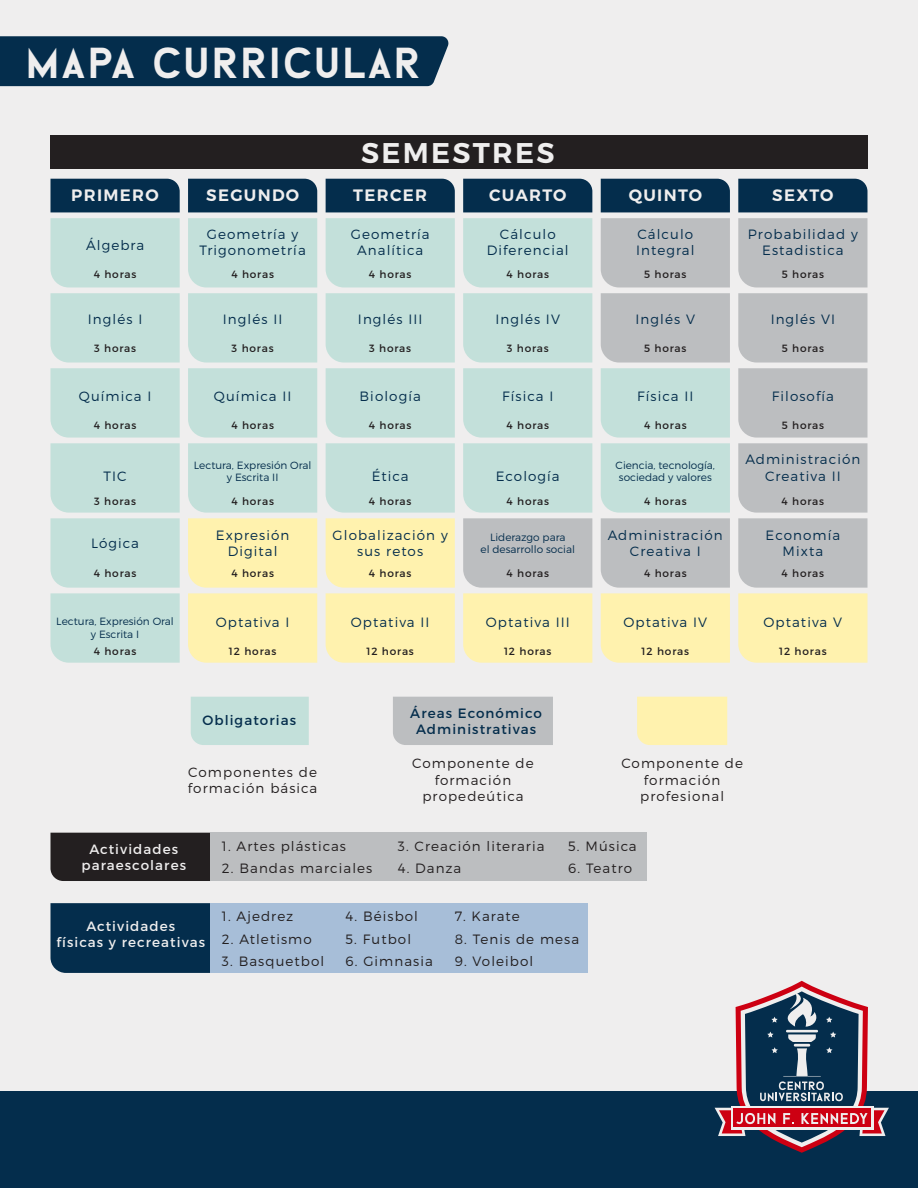
<style>
.page{position:relative;width:918px;height:1188px;background:#efeeee}
.page>*{position:absolute;margin:0;border:0;box-sizing:border-box;transform-origin:0 0}
.t1{font:46.5px "Neura";letter-spacing:.08em;color:#efeeee}
.t2{font:600 28.5px "Montserrat";letter-spacing:.08em;color:#efeeee}
.t3{font:600 16.5px "Montserrat";letter-spacing:.08em;color:#efeeee}
.t4{font:300 13.5px/16.2px "Montserrat";letter-spacing:.08em;color:#042d4c;text-align:center}
.t5{font:300 13.5px/16.2px "Montserrat";letter-spacing:.08em;color:#231f20;text-align:center}
.t6{font:13.5px/16.2px "Montserrat";letter-spacing:.08em;color:#efeeee;text-align:center}
.t7{font:13.5px/16.2px "Montserrat";letter-spacing:.08em;color:#042d4c;text-align:center}
.t8{font:10.5px "Montserrat";letter-spacing:.08em;color:#231f20}
.t9{font:300 10.5px/12.6px "Montserrat";color:#042d4c;text-align:center}
</style>
<div class="page">
<div style="left:0;top:36px;width:449px;height:50px;background:#042d4c"></div>
<div style="left:50px;top:135px;width:817px;height:34px;background:#231f20"></div>
<div style="left:51px;top:179px;width:129px;height:33px;background:#042d4c"></div>
<div style="left:51px;top:218px;width:129px;height:69px;background:#c3e0da"></div>
<svg style="left:51px;top:293px;width:129px;height:370px;background:#c6e1db"></svg>
<div style="left:188px;top:218px;width:129px;height:69px;background:#c3e0da"></div>
<svg style="left:188px;top:293px;width:129px;height:370px;background:#dce7cb"></svg>
<div style="left:326px;top:218px;width:129px;height:69px;background:#c3e0da"></div>
<svg style="left:326px;top:293px;width:129px;height:370px;background:#dce7cb"></svg>
<div style="left:463px;top:218px;width:129px;height:69px;background:#c3e0da"></div>
<svg style="left:463px;top:293px;width:129px;height:370px;background:#d0dece"></svg>
<div style="left:601px;top:218px;width:129px;height:69px;background:#bcbec0"></div>
<svg style="left:601px;top:293px;width:129px;height:370px;background:#ced7c9"></svg>
<div style="left:738px;top:218px;width:129px;height:69px;background:#bcbec0"></div>
<svg style="left:738px;top:293px;width:129px;height:370px;background:#cccbc0"></svg>
<div style="left:188px;top:179px;width:129px;height:33px;background:#042d4c"></div>
<div style="left:326px;top:179px;width:129px;height:33px;background:#042d4c"></div>
<div style="left:463px;top:179px;width:129px;height:33px;background:#042d4c"></div>
<div style="left:601px;top:179px;width:129px;height:33px;background:#042d4c"></div>
<div style="left:738px;top:179px;width:130px;height:33px;background:#042d4c"></div>
<div style="left:637px;top:697px;width:90px;height:48px;background:#fff2ae"></div>
<div style="left:191px;top:697px;width:118px;height:48px;background:#c3e0da"></div>
<div style="left:393px;top:697px;width:160px;height:48px;background:#bcbec0"></div>
<div style="left:51px;top:833px;width:160px;height:48px;background:#231f20"></div>
<div style="left:211px;top:833px;width:436px;height:48px;background:#bcbec0"></div>
<div style="left:51px;top:903px;width:160px;height:70px;background:#042d4c"></div>
<div style="left:211px;top:903px;width:377px;height:70px;background:#a7bed8"></div>
<div style="left:0;top:1092px;width:918px;height:96px;background:#042d4c"></div>
<svg style="left:715px;top:981px;width:174px;height:172px"></svg>
<h1 class="t1" style="left:27px;top:39px;width:394px">MAPA CURRICULAR</h1>
<h2 class="t2" style="left:361px;top:135px;width:195px">SEMESTRES</h2>
<p class="t3" style="left:206px;top:185px;width:94px">SEGUNDO</p>
<p class="t3" style="left:353px;top:185px;width:75px">TERCER</p>
<p class="t3" style="left:489px;top:185px;width:79px">CUARTO</p>
<p class="t3" style="left:629px;top:185px;width:75px">QUINTO</p>
<p class="t3" style="left:772px;top:185px;width:63px">SEXTO</p>
<p class="t3" style="left:71px;top:185px;width:89px">PRIMERO</p>
<p class="t4" style="left:86px;top:236px;width:60px">Álgebra</p>
<p class="t8" style="left:94px;top:268px;width:44px">4 horas</p>
<p class="t8" style="left:231px;top:268px;width:44px">4 horas</p>
<p class="t8" style="left:369px;top:268px;width:44px">4 horas</p>
<p class="t8" style="left:506px;top:268px;width:44px">4 horas</p>
<p class="t8" style="left:644px;top:268px;width:44px">5 horas</p>
<p class="t8" style="left:782px;top:268px;width:44px">5 horas</p>
<p class="t4" style="left:200px;top:226px;width:108px">Geometría y<br>Trigonometría</p>
<p class="t4" style="left:351px;top:226px;width:80px">Geometría<br>Analítica</p>
<p class="t4" style="left:487px;top:226px;width:83px">Cálculo<br>Diferencial</p>
<p class="t4" style="left:636px;top:226px;width:60px;text-align:left">Cálculo<br>Integral</p>
<p class="t4" style="left:748px;top:226px;width:112px">Probabilidad y<br>Estadistica</p>
<p class="t4" style="left:88px;top:311px;width:56px">Inglés I</p>
<p class="t4" style="left:223px;top:311px;width:61px">Inglés II</p>
<p class="t4" style="left:358px;top:311px;width:66px">Inglés III</p>
<p class="t4" style="left:496px;top:311px;width:66px">Inglés IV</p>
<p class="t4" style="left:636px;top:311px;width:61px">Inglés V</p>
<p class="t4" style="left:771px;top:311px;width:66px">Inglés VI</p>
<p class="t8" style="left:94px;top:342px;width:43px">3 horas</p>
<p class="t8" style="left:232px;top:342px;width:43px">3 horas</p>
<p class="t8" style="left:369px;top:342px;width:43px">3 horas</p>
<p class="t8" style="left:507px;top:342px;width:43px">3 horas</p>
<p class="t8" style="left:644px;top:342px;width:44px">5 horas</p>
<p class="t8" style="left:782px;top:342px;width:44px">5 horas</p>
<p class="t4" style="left:79px;top:388px;width:74px">Química I</p>
<p class="t4" style="left:214px;top:388px;width:79px">Química II</p>
<p class="t4" style="left:360px;top:388px;width:63px">Biología</p>
<p class="t4" style="left:502px;top:388px;width:53px">Física I</p>
<p class="t4" style="left:637px;top:388px;width:58px">Física II</p>
<p class="t4" style="left:772px;top:388px;width:64px">Filosofía</p>
<p class="t8" style="left:94px;top:418px;width:44px">4 horas</p>
<p class="t8" style="left:231px;top:418px;width:44px">4 horas</p>
<p class="t8" style="left:369px;top:418px;width:44px">4 horas</p>
<p class="t8" style="left:506px;top:418px;width:44px">4 horas</p>
<p class="t8" style="left:644px;top:418px;width:44px">4 horas</p>
<p class="t8" style="left:782px;top:418px;width:44px">5 horas</p>
<p class="t4" style="left:104px;top:468px;width:25px">TIC</p>
<p class="t9" style="left:194px;top:458px;width:119px">Lectura, Expresión Oral y Escrita II</p>
<p class="t4" style="left:372px;top:468px;width:38px">Ética</p>
<p class="t4" style="left:496px;top:468px;width:66px">Ecología</p>
<p class="t9" style="left:616px;top:458px;width:101px">Ciencia, tecnología, sociedad y valores</p>
<p class="t4" style="left:745px;top:451px;width:116px">Administración<br>Creativa II</p>
<p class="t8" style="left:94px;top:495px;width:43px">3 horas</p>
<p class="t8" style="left:231px;top:495px;width:44px">4 horas</p>
<p class="t8" style="left:369px;top:495px;width:44px">4 horas</p>
<p class="t8" style="left:506px;top:495px;width:44px">4 horas</p>
<p class="t8" style="left:644px;top:495px;width:44px">4 horas</p>
<p class="t8" style="left:782px;top:495px;width:44px">4 horas</p>
<p class="t4" style="left:91px;top:535px;width:49px">Lógica</p>
<p class="t4" style="left:216px;top:527px;width:75px">Expresión<br>Digital</p>
<p class="t4" style="left:333px;top:527px;width:117px">Globalización y sus retos</p>
<p class="t9" style="left:481px;top:530px;width:96px">Liderazgo para<br>el desarrollo social</p>
<p class="t4" style="left:608px;top:527px;width:116px">Administración<br>Creativa I</p>
<p class="t4" style="left:766px;top:527px;width:76px">Economía<br>Mixta</p>
<p class="t8" style="left:94px;top:567px;width:44px">4 horas</p>
<p class="t8" style="left:231px;top:567px;width:44px">4 horas</p>
<p class="t8" style="left:369px;top:567px;width:44px">4 horas</p>
<p class="t8" style="left:506px;top:567px;width:44px">4 horas</p>
<p class="t8" style="left:644px;top:567px;width:44px">4 horas</p>
<p class="t8" style="left:782px;top:567px;width:44px">4 horas</p>
<p class="t9" style="left:56px;top:615px;width:119px">Lectura, Expresión Oral y Escrita I</p>
<p class="t4" style="left:216px;top:614px;width:75px">Optativa I</p>
<p class="t4" style="left:351px;top:614px;width:80px">Optativa II</p>
<p class="t4" style="left:486px;top:614px;width:85px">Optativa III</p>
<p class="t4" style="left:623px;top:614px;width:85px">Optativa IV</p>
<p class="t4" style="left:764px;top:614px;width:80px">Optativa V</p>
<p class="t8" style="left:94px;top:645px;width:44px">4 horas</p>
<p class="t8" style="left:229px;top:645px;width:49px">12 horas</p>
<p class="t8" style="left:367px;top:645px;width:49px">12 horas</p>
<p class="t8" style="left:504px;top:645px;width:49px">12 horas</p>
<p class="t8" style="left:642px;top:645px;width:49px">12 horas</p>
<p class="t8" style="left:779px;top:645px;width:49px">12 horas</p>
<p class="t7" style="left:202px;top:712px;width:95px">Obligatorias</p>
<p class="t7" style="left:410px;top:705px;width:133px">Áreas Económico<br>Administrativas</p>
<p class="t5" style="left:188px;top:763px;width:131px;text-align:left">Componentes de formación básica</p>
<p class="t5" style="left:412px;top:755px;width:123px">Componente de formación propedeútica</p>
<p class="t5" style="left:621px;top:755px;width:123px">Componente de formación profesional</p>
<p class="t6" style="left:82px;top:841px;width:106px">Actividades paraescolares</p>
<p class="t6" style="left:57px;top:918px;width:150px">Actividades<br>físicas y recreativas</p>
<p class="t5" style="left:222px;top:838px;width:126px">1. Artes plásticas</p>
<p class="t5" style="left:222px;top:860px;width:152px">2. Bandas marciales</p>
<p class="t5" style="left:398px;top:838px;width:148px">3. Creación literaria</p>
<p class="t5" style="left:398px;top:860px;width:65px">4. Danza</p>
<p class="t5" style="left:568px;top:838px;width:70px">5. Música</p>
<p class="t5" style="left:568px;top:860px;width:66px">6. Teatro</p>
<p class="t5" style="left:222px;top:908px;width:73px">1. Ajedrez</p>
<p class="t5" style="left:222px;top:930px;width:91px">2. Atletismo</p>
<p class="t5" style="left:222px;top:953px;width:104px">3. Basquetbol</p>
<p class="t5" style="left:346px;top:908px;width:74px">4. Béisbol</p>
<p class="t5" style="left:346px;top:930px;width:67px">5. Futbol</p>
<p class="t5" style="left:346px;top:953px;width:89px">6. Gimnasia</p>
<p class="t5" style="left:455px;top:908px;width:66px">7. Karate</p>
<p class="t5" style="left:455px;top:930px;width:126px">8. Tenis de mesa</p>
<p class="t5" style="left:455px;top:953px;width:80px">9. Voleibol</p>
</div>
